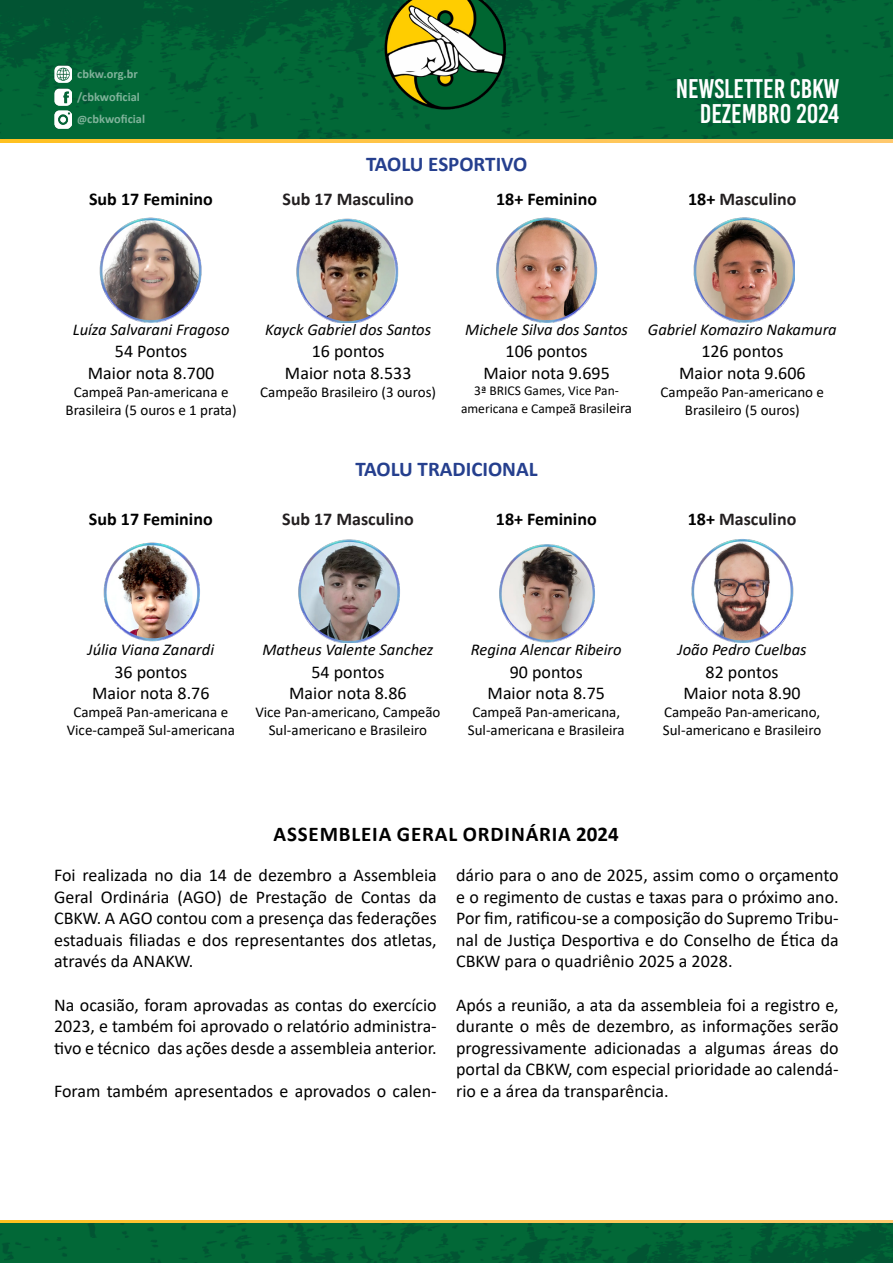
<style>
.page{position:relative;width:893px;height:1263px;background:#fff}
.page>*{position:absolute;margin:0;border:0;box-sizing:border-box;transform-origin:0 0}
.t1{font:27px "Bebas Kai";color:#fff}
.t2{font:700 21px "Calibri";color:#253f8e}
.Título_de_Seção{font:700 21px "Calibri";letter-spacing:.04em;color:#000}
.t3{font:18px/21.6px "Calibri";color:#000;text-align:center}
.t4{font:700 18px "Calibri";color:#231f20}
.t5{font:700 18px "Calibri";color:#000}
.t6{font:italic 16.5px "Calibri";color:#000}
.t7{font:15px/18px "Calibri";color:#000;text-align:center}
.t8{font:13.5px "Calibri";color:#000}
.t9{font:700 12.3px/22.2px "Calibri";color:#fff}
.s1{font-size:11.25px}
.s2{color:#000}
.s3{font-size:15px}
</style>
<div class="page">
<img style="left:0;top:0;width:893px;height:141px">
<img style="left:360px;top:0;width:173px;height:133px">
<img style="left:54px;top:89px;width:17px;height:17px">
<img style="left:55px;top:111px;width:17px;height:17px">
<img style="left:54px;top:66px;width:17px;height:17px">
<svg style="left:1px;top:140px;width:892px;height:2px;background:#ffc44b"></svg>
<img style="left:103px;top:542px;width:97px;height:100px">
<img style="left:298px;top:539px;width:102px;height:104px">
<img style="left:499px;top:544px;width:96px;height:99px">
<img style="left:691px;top:539px;width:103px;height:104px">
<svg style="left:0;top:1220px;width:893px;height:3px;background:#ffc44b"></svg>
<img style="left:99px;top:218px;width:103px;height:105px">
<img style="left:296px;top:218px;width:103px;height:105px">
<img style="left:496px;top:218px;width:102px;height:105px">
<img style="left:693px;top:218px;width:102px;height:105px">
<img style="left:0;top:1223px;width:893px;height:40px">
<p class="t9" style="left:77px;top:62px;width:62px">cbkw.org.br</p>
<p class="t9" style="left:77px;top:85px;width:69px">/cbkwoficial <span class="s1">@</span>cbkwoficial</p>
<p class="t5" style="left:89px;top:187px;width:125px">Sub 17 Feminino</p>
<p class="t2" style="left:366px;top:149px;width:163px">TAOLU ESPORTIVO</p>
<p class="t4" style="left:283px;top:187px;width:133px">Sub 17 Masculino</p>
<p class="t5" style="left:496px;top:187px;width:102px">18+ Feminino</p>
<p class="t1" style="left:676px;top:74px;width:165px">NEWSLETTER CBKW</p>
<p class="t1" style="left:700px;top:99px;width:141px">DEZEMBRO 2024</p>
<p class="t4" style="left:688px;top:187px;width:110px"><span class="s2">18+</span> Masculino</p>
<p class="t6" style="left:73px;top:318px;width:158px">Luíza Salvarani Fragoso</p>
<p class="t6" style="left:265px;top:318px;width:167px">Kayck Gabriel dos Santos</p>
<p class="t3" style="left:88px;top:340px;width:128px">54 Pontos<br>Maior nota 8.700</p>
<p class="t7" style="left:74px;top:383px;width:156px">Campeã Pan-americana e</p>
<p class="t7" style="left:66px;top:401px;width:173px">Brasileira (5 ouros e 1 prata)</p>
<p class="t3" style="left:285px;top:340px;width:128px">16 pontos<br>Maior nota 8.533</p>
<p class="t7" style="left:260px;top:383px;width:177px">Campeão Brasileiro (3 ouros)</p>
<p class="t6" style="left:465px;top:318px;width:164px">Michele Silva dos Santos</p>
<p class="t6" style="left:648px;top:318px;width:190px">Gabriel Komaziro Nakamura</p>
<p class="t3" style="left:483px;top:340px;width:128px">106 pontos<br>Maior nota 9.695</p>
<p class="t8" style="left:474px;top:381px;width:146px">3ª BRICS Games, Vice Pan-</p>
<p class="t8" style="left:461px;top:399px;width:173px">americana e Campeã Brasi<span class="s3">leira</span></p>
<p class="t3" style="left:679px;top:340px;width:128px">126 pontos<br>Maior nota 9.606</p>
<p class="t7" style="left:661px;top:383px;width:165px">Campeão Pan-americano e<br>Brasileiro (5 ouros)</p>
<p class="t5" style="left:89px;top:507px;width:125px">Sub 17 Feminino</p>
<p class="t2" style="left:355px;top:455px;width:184px">TAOLU TRADICIONAL</p>
<p class="t4" style="left:282px;top:507px;width:133px">Sub 17 Masculino</p>
<p class="t5" style="left:496px;top:507px;width:102px">18+ Feminino</p>
<p class="t4" style="left:688px;top:507px;width:110px"><span class="s2">18+</span> Masculino</p>
<p class="t6" style="left:87px;top:638px;width:128px">Júlia Viana Zanardi</p>
<p class="t6" style="left:262px;top:638px;width:173px">Matheus Valente Sanchez</p>
<p class="t3" style="left:92px;top:660px;width:119px">36 pontos<br>Maior nota 8.76</p>
<p class="t7" style="left:73px;top:703px;width:156px">Campeã Pan-americana e</p>
<p class="t7" style="left:67px;top:721px;width:170px">Vice-campeã Sul-americana</p>
<p class="t3" style="left:289px;top:660px;width:119px">54 pontos<br>Maior nota 8.86</p>
<p class="t7" style="left:255px;top:703px;width:187px">Vice Pan-americano, Campeão<br>Sul-americano e Brasileiro</p>
<p class="t6" style="left:471px;top:638px;width:152px">Regina Alencar Ribeiro</p>
<p class="t6" style="left:678px;top:638px;width:130px">João Pedro Cuelbas</p>
<p class="t3" style="left:488px;top:660px;width:119px">90 pontos<br>Maior nota 8.75</p>
<p class="t7" style="left:472px;top:703px;width:149px">Campeã Pan-americana,</p>
<p class="t7" style="left:468px;top:721px;width:158px">Sul-americana e Brasileira</p>
<p class="t3" style="left:683px;top:660px;width:119px">82 pontos<br>Maior nota 8.90</p>
<p class="t7" style="left:664px;top:703px;width:158px">Campeão Pan-americano,</p>
<p class="t7" style="left:663px;top:721px;width:160px">Sul-americano e Brasileiro</p>
<p class="Título_de_Seção" style="left:274px;top:819px;width:347px">ASSEMBLEIA GERAL ORDINÁRIA 2024</p>
<p class="t3" style="left:54px;top:864px;width:384px;text-align:justify">Foi realizada no dia 14 de dezembro a Assembleia Geral Ordinária (AGO) de Prestação de Contas da CBKW. A AGO contou com a presença das federações estaduais filiadas e dos representantes dos atletas, através da ANAKW.</p>
<p class="t3" style="left:54px;top:993px;width:384px;text-align:justify">Na ocasião, foram aprovadas as contas do exercício 2023, e também foi aprovado o relatório administra&shy;tivo e técnico das ações desde a assembleia anterior.</p>
<p class="t3" style="left:54px;top:1080px;width:384px">Foram também apresentados e aprovados o calen-</p>
<p class="t3" style="left:456px;top:864px;width:384px;text-align:justify">dário para o ano de 2025, assim como o orçamento e o regimento de custas e taxas para o próximo ano.<br>Por fim, ratificou-se a composição do Supremo Tribu&shy;nal de Justiça Desportiva e do Conselho de Ética da CBKW para o quadriênio 2025 a 2028.</p>
<p class="t3" style="left:456px;top:993px;width:384px;text-align:justify">Após a reunião, a ata da assembleia foi a registro e, durante o mês de dezembro, as informações serão progressivamente adicionadas a algumas áreas do portal da CBKW, com especial prioridade ao calendá&shy;rio e a área da transparência.</p>
</div>
